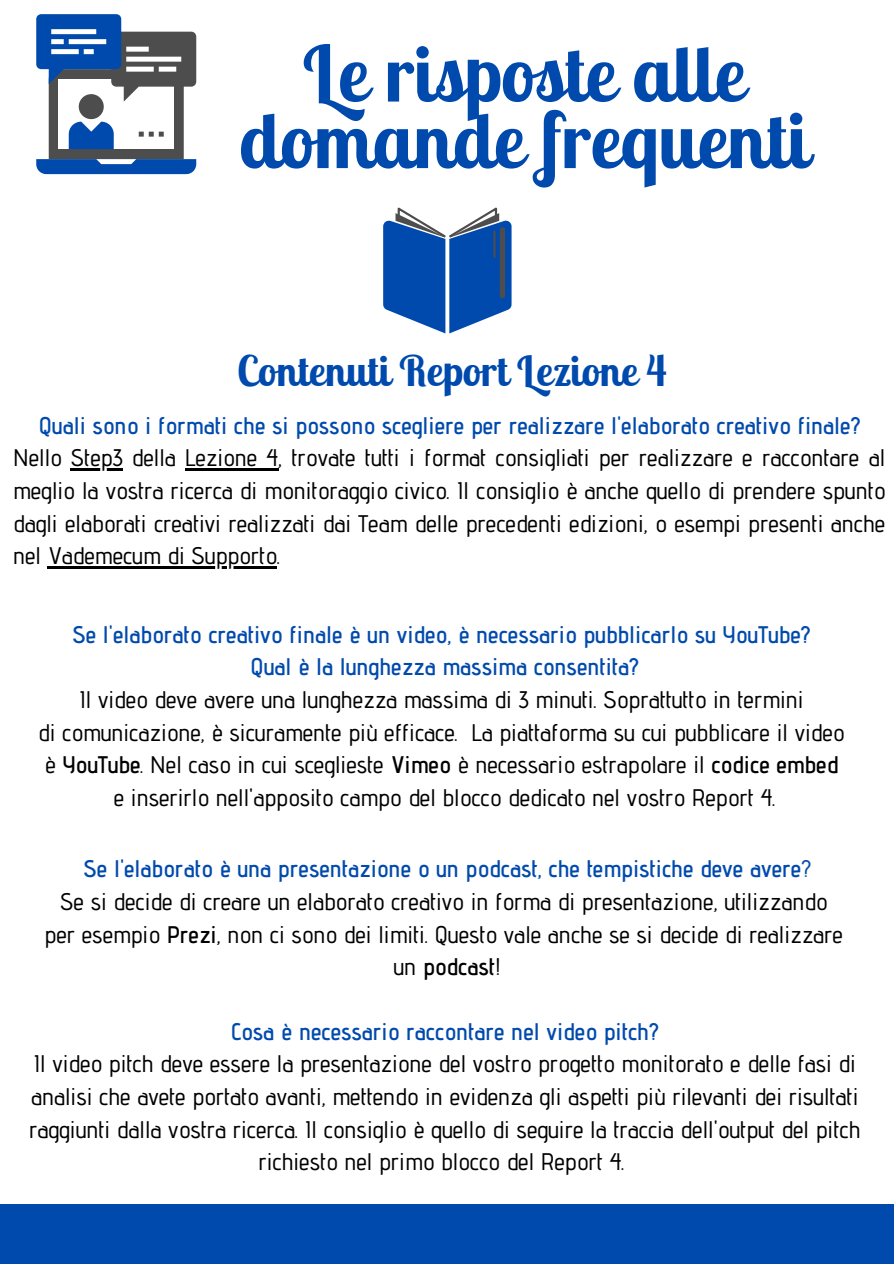
<style>
.page{position:relative;width:894px;height:1264px;background:#fff}
.page>*{position:absolute;margin:0;border:0;box-sizing:border-box;transform-origin:0 0}
.t1{font:700 77.85px/66.4px "Lobster Two";color:#004aad;text-align:center}
.t2{font:700 42px "Lobster Two";color:#004aad}
.t3{font:500 24px/32.7px "Advent Pro";color:#000;text-align:justify}
.t4{font:600 24px "Advent Pro";color:#004aad}
.t5{font:600 24px "Advent Pro";color:#000}
.s1{font-weight:600}
.s2{font-weight:500}
</style>
<div class="page">
<div style="left:0;top:1204px;width:893px;height:59px;background:#004aad"></div>
<svg style="left:36px;top:14px;width:160px;height:160px"></svg>
<div style="left:51px;top:29px;width:45px;height:5px;background:#fff"></div>
<div style="left:51px;top:39px;width:13px;height:5px;background:#fff"></div>
<div style="left:69px;top:39px;width:37px;height:5px;background:#fff"></div>
<div style="left:51px;top:49px;width:28px;height:5px;background:#fff"></div>
<div style="left:84px;top:49px;width:10px;height:5px;background:#fff"></div>
<hr style="left:71px;top:468px;width:52px;height:2px;background:#000">
<hr style="left:185px;top:468px;width:93px;height:2px;background:#000">
<hr style="left:48px;top:566px;width:229px;height:2px;background:#000">
<svg style="left:383px;top:207px;width:128px;height:126px"></svg>
<hr style="left:493px;top:230px;width:2px;height:28px;background:#4d4d4d">
<p class="t1" style="left:238px;top:39px;width:570px">Le risposte alle domande frequenti</p>
<p class="t2" style="left:237px;top:343px;width:432px">Contenuti Report Lezione 4</p>
<p class="t4" style="left:39px;top:410px;width:822px">Quali sono i formati che si possono scegliere per realizzare l'elaborato creativo finale?</p>
<p class="t3" style="left:13px;top:441px;width:873px">Nello Step3 della Lezione 4, trovate tutti i format consigliati per realizzare e raccontare al meglio la vostra ricerca di monitoraggio civico. Il consiglio è anche quello di prendere spunto dagli elaborati creativi realizzati dai Team delle precedenti edizioni, o esempi presenti anche nel Vademecum di Supporto.</p>
<p class="t4" style="left:72px;top:619px;width:739px">Se l'elaborato creativo finale è un video, è necessario pubblicarlo su YouTube?</p>
<p class="t4" style="left:250px;top:652px;width:390px">Qual è la lunghezza massima consentita?</p>
<p class="t3" style="left:79px;top:682px;width:725px">Il video deve avere una lunghezza massima di 3 minuti. Soprattutto in termini</p>
<p class="t3" style="left:38px;top:715px;width:807px">di comunicazione, è sicuramente più efficace. La piattaforma su cui pubblicare il video</p>
<p class="t3" style="left:44px;top:748px;width:795px">è <span class="s1">YouTube</span>. Nel caso in cui sceglieste <span class="s1">Vimeo</span> è necessario estrapolare il <span class="s1">codice embed</span></p>
<p class="t3" style="left:114px;top:780px;width:663px">e inserirlo nell'apposito campo del blocco dedicato nel vostro Report 4.</p>
<p class="t4" style="left:83px;top:854px;width:728px">Se l'elaborato è una presentazione o un podcast, che tempistiche deve avere<span class="s2">?</span></p>
<p class="t3" style="left:60px;top:885px;width:768px">Se si decide di creare un elaborato creativo in forma di presentazione, utilizzando</p>
<p class="t3" style="left:45px;top:917px;width:799px">per esempio <span class="s1">Prezi</span>, non ci sono dei limiti. Questo vale anche se si decide di realizzare</p>
<p class="t5" style="left:393px;top:952px;width:109px"><span class="s2">un</span> podcast<span class="s2">!</span></p>
<p class="t4" style="left:231px;top:1016px;width:429px">Cosa è necessario raccontare nel video pitch?</p>
<p class="t3" style="left:29px;top:1047px;width:832px;text-align:center">Il video pitch deve essere la presentazione del vostro progetto monitorato e delle fasi di analisi che avete portato avanti, mettendo in evidenza gli aspetti più rilevanti dei risultati raggiunti dalla vostra ricerca. Il consiglio è quello di seguire la traccia dell'output del pitch richiesto nel primo blocco del Report 4.</p>
</div>
